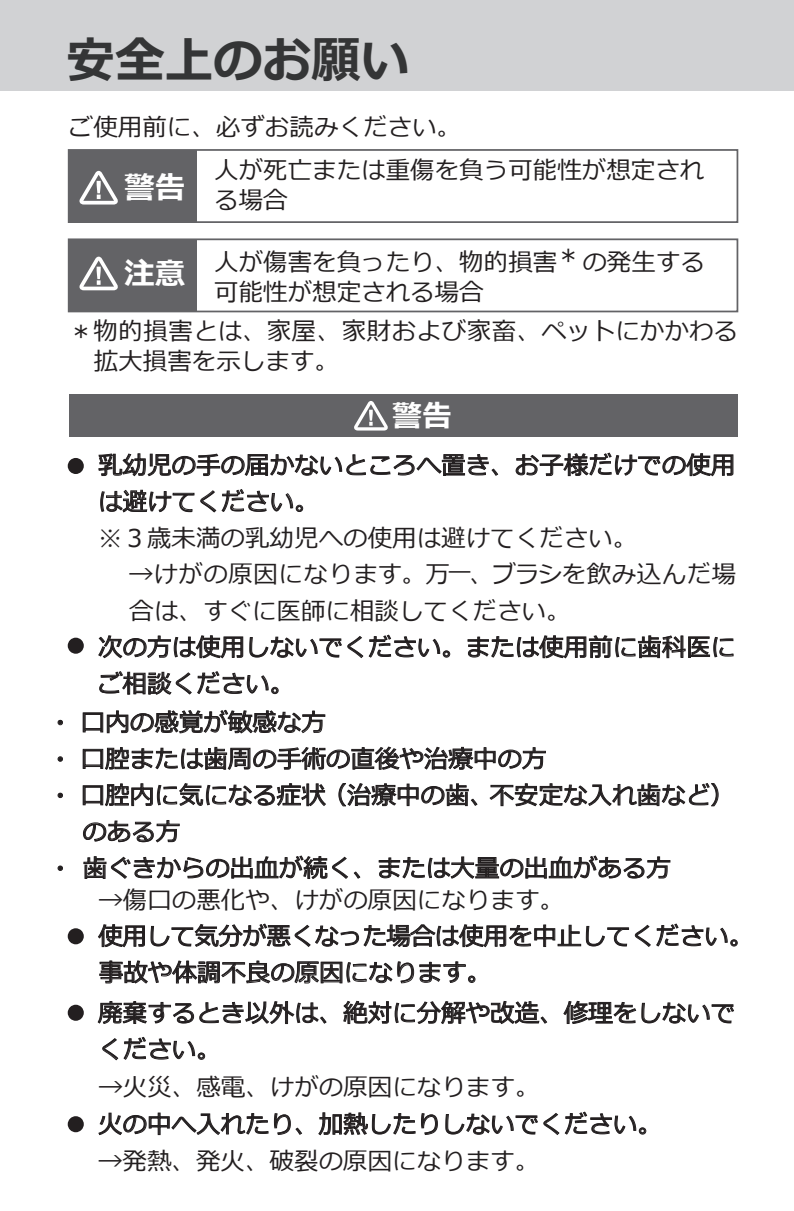
<style>
.page{position:relative;width:794px;height:1211px;background:#fff}
.page>*{position:absolute;margin:0;border:0;box-sizing:border-box;transform-origin:0 0}
.t1{font:700 49px "Meiryo";color:#343536}
.t2{font:700 30.8px "Meiryo";color:#fff}
.t3{font:700 29.75px "Meiryo";color:#fff}
.t4{font:24.5px/36.4px "Meiryo";color:#231f20}
.t5{font:24.5px "Meiryo";letter-spacing:.02em;color:#231f20}
</style>
<div class="page">
<div style="left:0;top:0;width:794px;height:90px;background:#d1d2d4"></div>
<div style="left:69px;top:239px;width:128px;height:72px;background:#636366"></div>
<div style="left:69px;top:150px;width:128px;height:72px;background:#636366"></div>
<div style="left:68px;top:149px;width:670px;height:74px;border:2px solid #636366"></div>
<svg style="left:98px;top:453px;width:400px;height:23px"></svg>
<svg style="left:516px;top:452px;width:217px;height:24px"></svg>
<svg style="left:100px;top:490px;width:94px;height:22px"></svg>
<svg style="left:200px;top:490px;width:16px;height:22px"></svg>
<svg style="left:222px;top:489px;width:81px;height:23px"></svg>
<svg style="left:98px;top:635px;width:145px;height:23px"></svg>
<svg style="left:249px;top:636px;width:114px;height:22px"></svg>
<svg style="left:369px;top:634px;width:81px;height:23px"></svg>
<svg style="left:468px;top:635px;width:265px;height:23px"></svg>
<svg style="left:99px;top:671px;width:179px;height:23px"></svg>
<svg style="left:79px;top:171px;width:39px;height:33px"></svg>
<svg style="left:79px;top:257px;width:39px;height:33px"></svg>
<div style="left:69px;top:395px;width:668px;height:42px;background:#636366"></div>
<svg style="left:354px;top:401px;width:34px;height:29px"></svg>
<div style="left:68px;top:238px;width:670px;height:74px;border:2px solid #636366"></div>
<svg style="left:58px;top:720px;width:5px;height:5px"></svg>
<svg style="left:83px;top:710px;width:242px;height:23px"></svg>
<svg style="left:58px;top:756px;width:5px;height:5px"></svg>
<svg style="left:83px;top:746px;width:463px;height:23px"></svg>
<svg style="left:58px;top:792px;width:5px;height:6px"></svg>
<svg style="left:83px;top:783px;width:243px;height:23px"></svg>
<svg style="left:339px;top:783px;width:138px;height:23px"></svg>
<svg style="left:490px;top:783px;width:228px;height:23px"></svg>
<svg style="left:83px;top:820px;width:97px;height:22px"></svg>
<svg style="left:58px;top:865px;width:5px;height:5px"></svg>
<svg style="left:84px;top:855px;width:264px;height:23px"></svg>
<svg style="left:354px;top:871px;width:6px;height:7px"></svg>
<svg style="left:379px;top:855px;width:291px;height:23px"></svg>
<svg style="left:98px;top:1001px;width:228px;height:23px"></svg>
<svg style="left:343px;top:1000px;width:204px;height:23px"></svg>
<svg style="left:563px;top:1000px;width:171px;height:23px"></svg>
<svg style="left:102px;top:1038px;width:16px;height:22px"></svg>
<svg style="left:124px;top:1036px;width:81px;height:23px"></svg>
<svg style="left:98px;top:924px;width:47px;height:23px"></svg>
<svg style="left:151px;top:923px;width:478px;height:24px"></svg>
<svg style="left:635px;top:923px;width:102px;height:23px"></svg>
<svg style="left:99px;top:960px;width:376px;height:23px"></svg>
<svg style="left:99px;top:1112px;width:169px;height:22px"></svg>
<svg style="left:274px;top:1113px;width:28px;height:21px"></svg>
<svg style="left:318px;top:1112px;width:97px;height:23px"></svg>
<svg style="left:421px;top:1113px;width:17px;height:21px"></svg>
<svg style="left:445px;top:1113px;width:114px;height:21px"></svg>
<svg style="left:565px;top:1111px;width:81px;height:23px"></svg>
<svg style="left:68px;top:458px;width:16px;height:16px"></svg>
<svg style="left:68px;top:637px;width:16px;height:16px"></svg>
<svg style="left:68px;top:1004px;width:16px;height:16px"></svg>
<svg style="left:68px;top:928px;width:16px;height:16px"></svg>
<svg style="left:68px;top:1116px;width:16px;height:16px"></svg>
<h1 class="t1" style="left:66px;top:26px;width:345px">安全上のお願い</h1>
<p class="t4" style="left:69px;top:110px;width:393px">ご使用前に、必ずお読みください。</p>
<p class="t2" style="left:124px;top:166px;width:63px">警告</p>
<p class="t4" style="left:214px;top:157px;width:492px;line-height:29.4px">人が死亡または重傷を負う可能性が想定される場合</p>
<p class="t4" style="left:556px;top:238px;width:26px">＊</p>
<p class="t2" style="left:124px;top:252px;width:63px">注意</p>
<p class="t4" style="left:214px;top:249px;width:492px;line-height:29.4px">人が傷害を負ったり、物的損害 の発生する可能性が想定される場合</p>
<p class="t4" style="left:94px;top:318px;width:645px;line-height:29.4px;text-indent:-25px">＊物的損害とは、家屋、家財および家畜、ペットにかかわる拡大損害を示します。</p>
<p class="t3" style="left:392px;top:395px;width:61px">警告</p>
<p class="t4" style="left:98px;top:448px;width:639px">乳幼児の手の届かないところへ置き、お子様だけでの使用は避けてください。<br>※３歳未満の乳幼児への使用は避けてください。</p>
<p class="t5" style="left:129px;top:557px;width:609px">→けがの原因になります。万一、ブラシを飲み込んだ場</p>
<p class="t4" style="left:129px;top:594px;width:443px">合は、すぐに医師に相談してください。</p>
<p class="t4" style="left:98px;top:630px;width:639px">次の方は使用しないでください。または使用前に歯科医に</p>
<p class="t4" style="left:98px;top:666px;width:198px">ご相談ください。</p>
<p class="t4" style="left:48px;top:705px;width:279px">・ 口内の感覚が敏感な方</p>
<p class="t4" style="left:48px;top:742px;width:500px">・ 口腔または歯周の手術の直後や治療中の方</p>
<p class="t4" style="left:48px;top:778px;width:688px">・ 口腔内に気になる症状（治療中の歯、不安定な入れ歯など）</p>
<p class="t4" style="left:82px;top:814px;width:99px">のある方</p>
<p class="t4" style="left:48px;top:851px;width:624px">・歯ぐきからの出血が続く、または大量の出血がある方</p>
<p class="t4" style="left:98px;top:882px;width:656px;text-indent:-24px">　→傷口の悪化や、けがの原因になります。<br>使用して気分が悪くなった場合は使用を中止してください。事故や体調不良の原因になります。</p>
<p class="t4" style="left:98px;top:996px;width:638px">廃棄するとき以外は、絶対に分解や改造、修理をしないでください。</p>
<p class="t4" style="left:98px;top:1069px;width:565px;text-indent:-24px">　→火災、感電、けがの原因になります。<br>火の中へ入れたり、加熱したりしないでください。</p>
<p class="t4" style="left:98px;top:1143px;width:442px">→発熱、発火、破裂の原因になります。</p>
</div>
